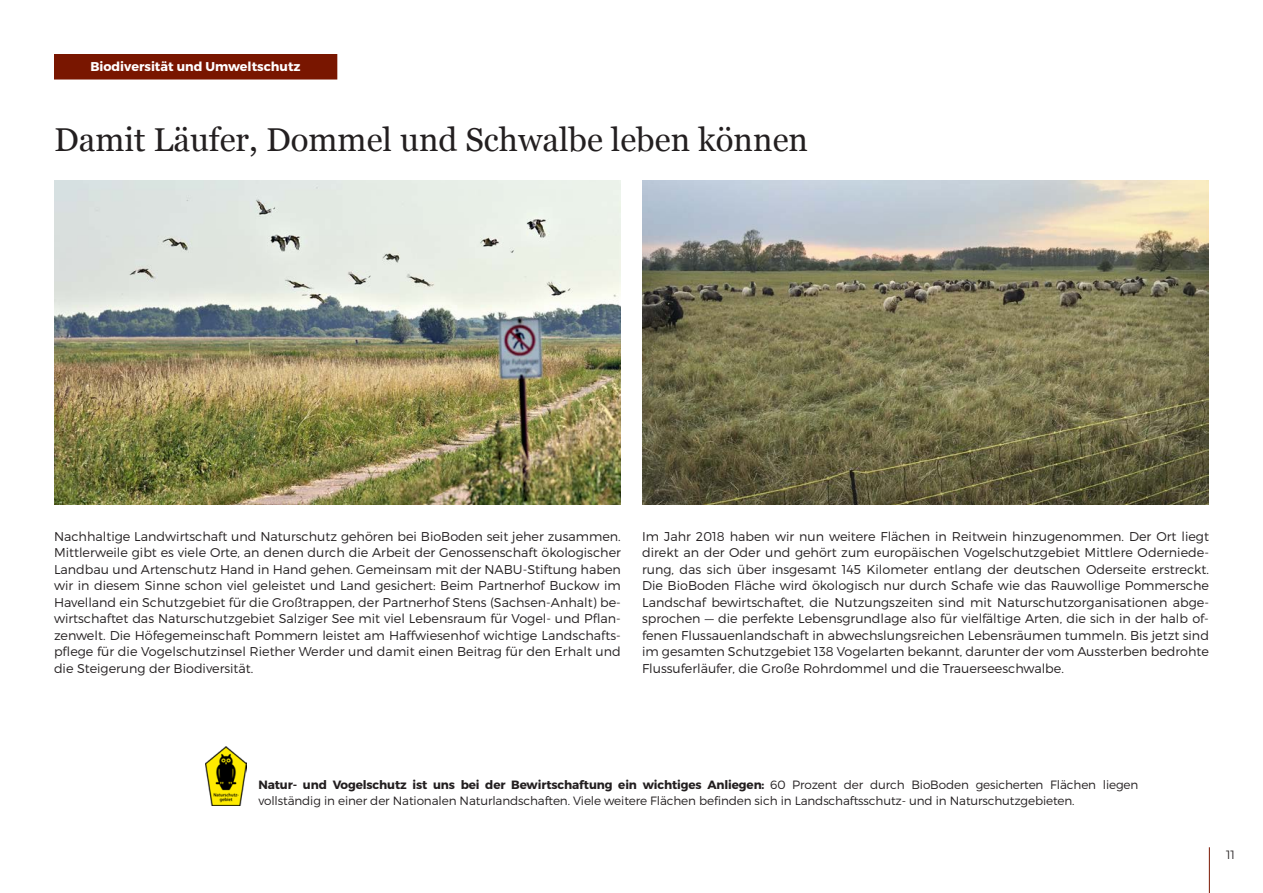
<style>
.page{position:relative;width:1263px;height:893px;background:#fff}
.page>*{position:absolute;margin:0;border:0;box-sizing:border-box;transform-origin:0 0}
.t1{font:33px "Georgia";color:#231f20}
.t2{font:300 12.75px/16.5px "Montserrat";color:#231f20;text-align:justify}
.t3{font:700 12.75px "Montserrat";color:#fff}
.t4{font:300 12px/16.5px "Montserrat";letter-spacing:-.01em;color:#231f20}
.t5{font:12px "Montserrat";color:#231f20}
.s1{font-weight:700}
</style>
<div class="page">
<hr style="left:1209px;top:847px;width:1px;height:46px;background:#791600">
<img style="left:642px;top:180px;width:567px;height:324px">
<div style="left:54px;top:54px;width:283px;height:26px;background:#791600;border:2px solid #791600"></div>
<img style="left:54px;top:180px;width:567px;height:324px">
<img style="left:206px;top:746px;width:41px;height:59px">
<p class="t3" style="left:90px;top:59px;width:212px">Biodiversität und Umweltschutz</p>
<h1 class="t1" style="left:54px;top:115px;width:756px">Damit Läufer, Dommel und Schwalbe leben können</h1>
<p class="t2" style="left:54px;top:528px;width:568px">Nachhaltige Landwirtschaft und Naturschutz gehören bei BioBoden seit jeher zusammen.<br>Mittlerweile gibt es viele Orte, an denen durch die Arbeit der Genossenschaft ökologischer Landbau und Artenschutz Hand in Hand gehen. Gemeinsam mit der NABU-Stiftung haben wir in diesem Sinne schon viel geleistet und Land gesichert: Beim Partnerhof Buckow im Havelland ein Schutzgebiet für die Großtrappen, der Partnerhof Stens (Sachsen-Anhalt) be&shy;wirtschaftet das Naturschutzgebiet Salziger See mit viel Lebensraum für Vogel- und Pflan&shy;zenwelt. Die Höfegemeinschaft Pommern leistet am Haffwiesenhof wichtige Landschafts&shy;pflege für die Vogelschutzinsel Riether Werder und damit einen Beitrag für den Erhalt und die Steigerung der Biodiversität.</p>
<p class="t2" style="left:642px;top:528px;width:568px">Im Jahr 2018 haben wir nun weitere Flächen in Reitwein hinzugenommen. Der Ort liegt direkt an der Oder und gehört zum europäischen Vogelschutzgebiet Mittlere Oderniede&shy;rung, das sich über insgesamt 145 Kilometer entlang der deutschen Oderseite erstreckt.<br>Die BioBoden Fläche wird ökologisch nur durch Schafe wie das Rauwollige Pommersche Landschaf bewirtschaftet, die Nutzungszeiten sind mit Naturschutzorganisationen abge&shy;sprochen — die perfekte Lebensgrundlage also für vielfältige Arten, die sich in der halb of&shy;fenen Flussauenlandschaft in abwechslungsreichen Lebensräumen tummeln. Bis jetzt sind im gesamten Schutzgebiet 138 Vogelarten bekannt, darunter der vom Aussterben bedrohte Flussuferläufer, die Große Rohrdommel und die Trauerseeschwalbe.</p>
<p class="t4" style="left:258px;top:776px;width:881px"><span class="s1">Natur- und Vogelschutz ist uns bei der Bewirtschaftung ein wichtiges Anliegen:</span> 60 Prozent der durch BioBoden gesicherten Flächen liegen vollständig in einer der Nationalen Naturlandschaften. Viele weitere Flächen befinden sich in Landschaftsschutz- und in Naturschutzgebieten.</p>
<p class="t5" style="left:1226px;top:846px;width:10px">11</p>
</div>
